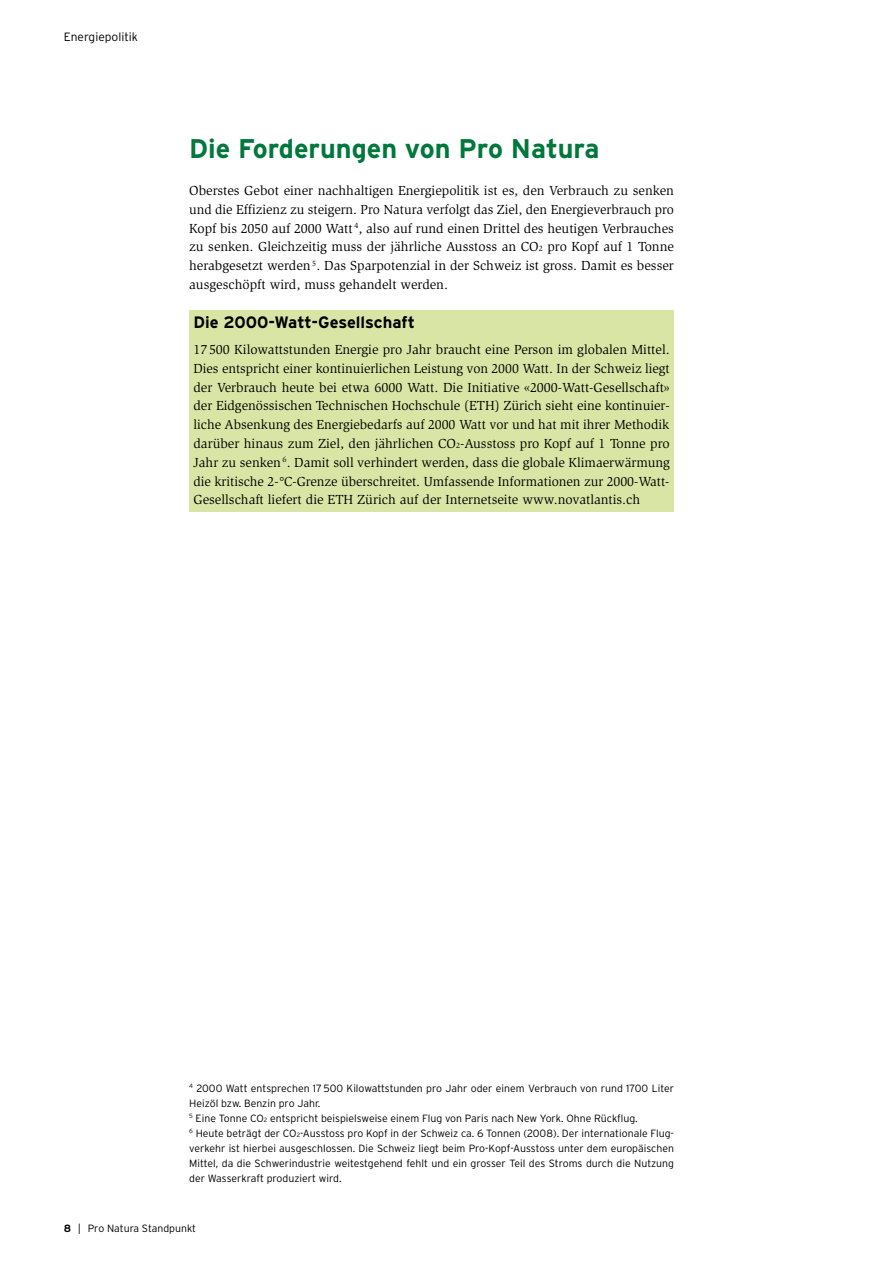
<style>
.page{position:relative;width:893px;height:1263px;background:#fff}
.page>*{position:absolute;margin:0;border:0;box-sizing:border-box;transform-origin:0 0}
.Hupttitel_Fachreihe{font:700 27px "Interstate";color:#00783c}
.Grosser_Zwischentite{font:700 16.5px "Interstate";color:#000}
.Lauftext_Slimbach_Ei{font:13.5px/18.8px "Slimbach Std";color:#000;text-align:justify}
.t1{font:300 12px "Interstate";color:#000}
.Impressum{font:300 10.5px/15px "Interstate";color:#000}
.s1{font-size:7.8px}
.s2{font-size:6.15px}
.s3{font-weight:700}
</style>
<div class="page">
<div style="left:189px;top:310px;width:485px;height:202px;background:#d9e5a5"></div>
<p class="t1" style="left:64px;top:30px;width:76px">Energiepolitik</p>
<p class="Hupttitel_Fachreihe" style="left:189px;top:132px;width:412px">Die Forderungen von Pro Natura</p>
<p class="Lauftext_Slimbach_Ei" style="left:189px;top:181px;width:486px">Oberstes Gebot einer nachhaltigen Energiepolitik ist es, den Verbrauch zu senken und die Effizienz zu steigern. Pro Natura verfolgt das Ziel, den Energieverbrauch pro Kopf bis 2050 auf 2000 Watt <sup>4</sup>, also auf rund einen Drittel des heutigen Verbrauches zu senken. Gleichzeitig muss der jährliche Ausstoss an CO<span class="s1">2</span> pro Kopf auf 1 Tonne herabgesetzt werden <sup>5</sup>. Das Sparpotenzial in der Schweiz ist gross. Damit es besser ausgeschöpft wird, muss gehandelt werden.</p>
<p class="Grosser_Zwischentite" style="left:193px;top:312px;width:223px">Die 2000-Watt-Gesellschaft</p>
<p class="Lauftext_Slimbach_Ei" style="left:193px;top:340px;width:478px">17500 Kilowattstunden Energie pro Jahr braucht eine Person im globalen Mittel.<br>Dies entspricht einer kontinuierlichen Leistung von 2000 Watt. In der Schweiz liegt der Verbrauch heute bei etwa 6000 Watt. Die Initiative «2000-Watt-Gesellschaft» der Eidgenössischen Technischen Hochschule (ETH) Zürich sieht eine kontinuier&shy;liche Absenkung des Energiebedarfs auf 2000 Watt vor und hat mit ihrer Methodik darüber hinaus zum Ziel, den jährlichen CO<span class="s1">2</span>-Ausstoss pro Kopf auf 1 Tonne pro Jahr zu senken <sup>6</sup>. Damit soll verhindert werden, dass die globale Klimaerwärmung die kritische 2-°C-Grenze überschreitet. Umfassende Informationen zur 2000-Watt-Gesellschaft liefert die ETH Zürich auf der Internetseite www.novatlantis.ch</p>
<p class="Impressum" style="left:189px;top:1081px;width:486px"><sup>4</sup> 2000 Watt entsprechen 17500 Kilowattstunden pro Jahr oder einem Verbrauch von rund 1700 Liter<br>Heizöl bzw. Benzin pro Jahr.</p>
<p class="Impressum" style="left:189px;top:1111px;width:450px"><sup>5</sup> Eine Tonne CO<span class="s2">2</span> entspricht beispielsweise einem Flug von Paris nach New York. Ohne Rückflug.</p>
<p class="Impressum" style="left:189px;top:1126px;width:486px;text-align:justify"><sup>6</sup> Heute beträgt der CO<span class="s2">2</span>-Ausstoss pro Kopf in der Schweiz ca. 6 Tonnen (2008). Der internationale Flug&shy;verkehr ist hierbei ausgeschlossen. Die Schweiz liegt beim Pro-Kopf-Ausstoss unter dem europäischen Mittel, da die Schwerindustrie weitestgehend fehlt und ein grosser Teil des Stroms durch die Nutzung der Wasserkraft produziert wird.</p>
<p class="Impressum" style="left:64px;top:1221px;width:134px"><span class="s3">8</span> | Pro Natura Standpunkt</p>
</div>
